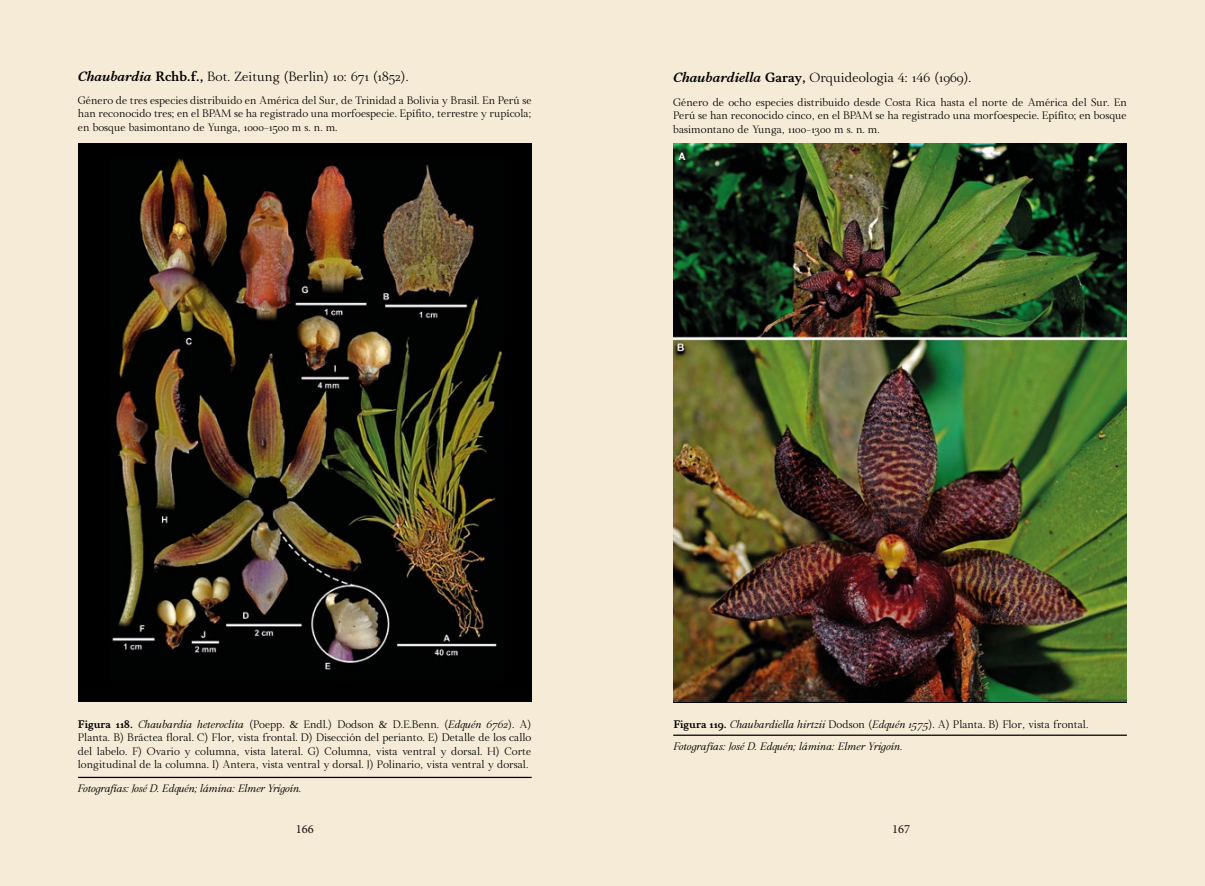
<style>
.page{position:relative;width:1205px;height:886px;background:#fff}
.page>*{position:absolute;margin:0;border:0;box-sizing:border-box;transform-origin:0 0}
.t1{font:13.75px "Quieta Display";color:#000}
.t2{font:12.5px "Minion Pro";color:#18100d}
.t3{font:11.25px/13.5px "Quieta Display";color:#000;text-align:justify}
.t4{font:italic 11.25px/22.5px "Quieta Display";letter-spacing:-.01em;color:#000}
.t5{font:700 10px "Benton Sans";color:#fff}
.s1{font-family:"Quieta";font-weight:700;font-style:italic}
.s2{font-family:"Quieta";font-weight:700}
.s3{font-style:italic}
.s4{font-family:"Quieta";font-weight:700;font-style:normal}
.s5{font-style:normal}
</style>
<div class="page">
<div style="left:604px;top:0;width:601px;height:886px;background:#f6ebd6"></div>
<div style="left:0;top:0;width:603px;height:886px;background:#f6ebd6"></div>
<div style="left:78px;top:144px;width:453px;height:558px;background:#000"></div>
<hr style="left:78px;top:777px;width:454px;height:1px;background:#000">
<hr style="left:673px;top:734px;width:454px;height:2px;background:#000">
<img style="left:112px;top:158px;width:391px;height:512px">
<img style="left:673px;top:144px;width:454px;height:558px">
<p class="t1" style="left:78px;top:67px;width:332px"><span class="s1">Chaubardia</span> <span class="s2">Rchb.f.,</span> Bot. Zeitung (Berlin) 10: 671 (1852).</p>
<p class="t3" style="left:78px;top:92px;width:455px">Género de tres especies distribuido en América del Sur, de Trinidad a Bolivia y Brasil. En Perú se han reconocido tres; en el BPAM se ha registrado una morfoespecie. Epífito, terrestre y rupícola; en bosque basimontano de Yunga, 1000-1500 m s. n. m.</p>
<p class="t1" style="left:673px;top:68px;width:300px"><span class="s1">Chaubardiella</span> <span class="s2">Garay,</span> Orquideologia 4: 146 (1969).</p>
<p class="t3" style="left:673px;top:95px;width:455px">Género de ocho especies distribuido desde Costa Rica hasta el norte de América del Sur. En Perú se han reconocido cinco, en el BPAM se ha registrado una morfoespecie. Epífito; en bosque basimontano de Yunga, 1100-1300 m s. n. m.</p>
<p class="t5" style="left:678px;top:150px;width:9px">A</p>
<p class="t3" style="left:78px;top:717px;width:455px"><span class="s2">Figura 118.</span> <span class="s3">Chaubardia heteroclita</span> (Poepp. &amp; Endl.) Dodson &amp; D.E.Benn. (<span class="s3">Edquén 6762</span>). A)<br>Planta. B) Bráctea floral. C) Flor, vista frontal. D) Disección del perianto. E) Detalle de los callo del labelo. F) Ovario y columna, vista lateral. G) Columna, vista ventral y dorsal. H) Corte longitudinal de la columna. I) Antera, vista ventral y dorsal. J) Polinario, vista ventral y dorsal.</p>
<p class="t4" style="left:78px;top:776px;width:225px">Fotografías: José D. Edquén; lámina: Elmer Yrigoín.</p>
<p class="t4" style="left:673px;top:712px;width:416px"><span class="s4">Figura 119.</span> Chaubardiella hirtzii <span class="s5">Dodson (</span>Edquén 1575<span class="s5">). A) Planta. B) Flor, vista frontal.<br></span>Fotografías: José D. Edquén; lámina: Elmer Yrigoín.</p>
<p class="t2" style="left:296px;top:822px;width:20px">166</p>
<p class="t2" style="left:892px;top:821px;width:19px">167</p>
</div>
